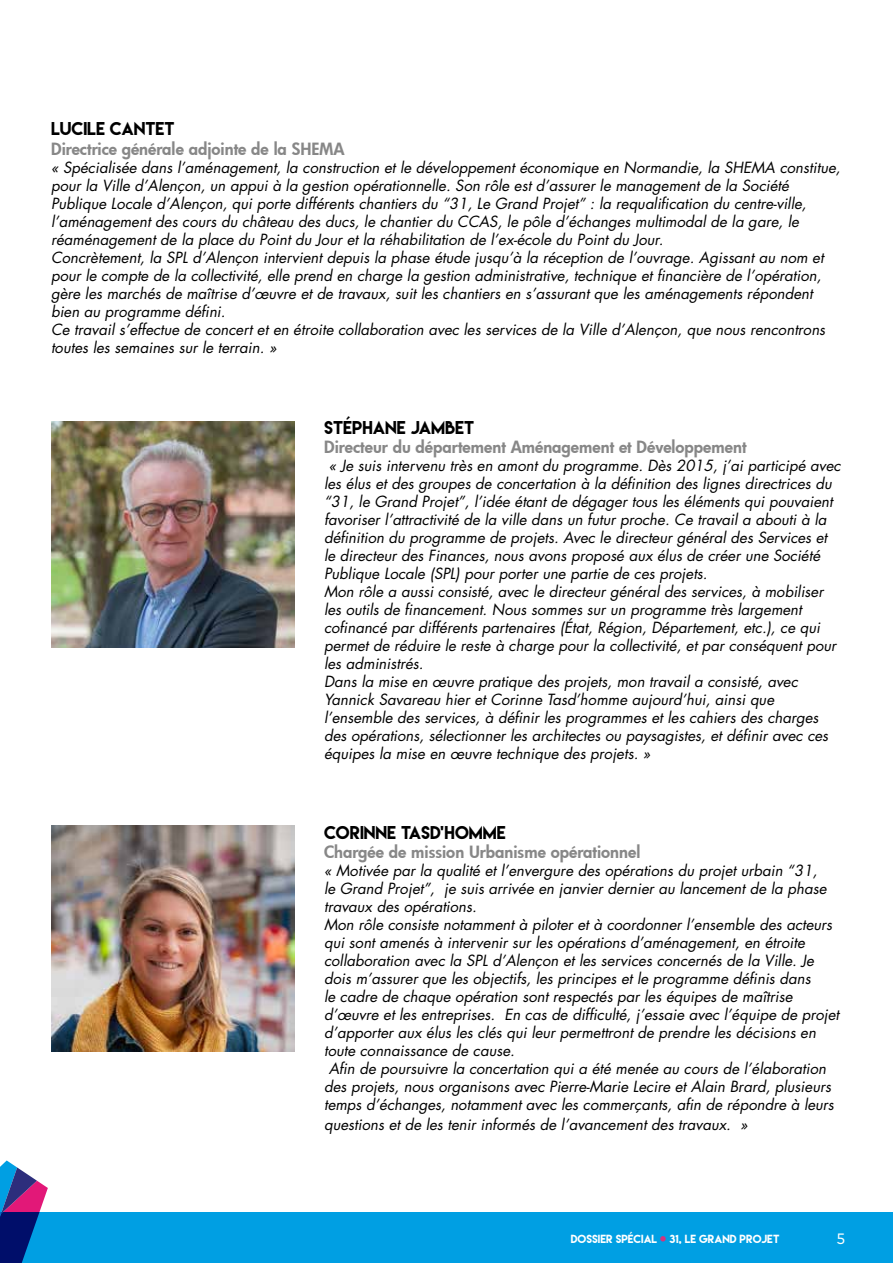
<style>
.page{position:relative;width:893px;height:1263px;background:#fff}
.page>*{position:absolute;margin:0;border:0;box-sizing:border-box;transform-origin:0 0}
.t1{font:800 16.5px "Futura";color:#878787}
.t2{font:16.5px "Lemon Milk";color:#000}
.t3{font:italic 15px/18px "Futura Std";color:#000}
.t4{font:15px "Mark";color:#fff}
.t5{font:10.5px "Lemon Milk";color:#fff}
</style>
<div class="page">
<div style="left:0;top:1212px;width:893px;height:51px;background:#009fe3"></div>
<svg style="left:0;top:1160px;width:48px;height:103px"></svg>
<svg style="left:660px;top:1236px;width:6px;height:5px"></svg>
<img style="left:51px;top:422px;width:243px;height:225px">
<img style="left:51px;top:826px;width:243px;height:225px">
<p class="t2" style="left:51px;top:117px;width:125px">LUCILE CANTET</p>
<p class="t1" style="left:51px;top:138px;width:295px">Directrice générale adjointe de la SHEMA</p>
<p class="t3" style="left:51px;top:159px;width:791px">« Spécialisée dans l’aménagement, la construction et le développement économique en Normandie, la SHEMA constitue, pour la Ville d’Alençon, un appui à la gestion opérationnelle. Son rôle est d’assurer le management de la Société Publique Locale d’Alençon, qui porte différents chantiers du “31, Le Grand Projet” : la requalification du centre-ville, l’aménagement des cours du château des ducs, le chantier du CCAS, le pôle d’échanges multimodal de la gare, le réaménagement de la place du Point du Jour et la réhabilitation de l’ex-école du Point du Jour.<br>Concrètement, la SPL d’Alençon intervient depuis la phase étude jusqu’à la réception de l’ouvrage. Agissant au nom et pour le compte de la collectivité, elle prend en charge la gestion administrative, technique et financière de l’opération, gère les marchés de maîtrise d’œuvre et de travaux, suit les chantiers en s’assurant que les aménagements répondent bien au programme défini.<br>Ce travail s’effectue de concert et en étroite collaboration avec les services de la Ville d’Alençon, que nous rencontrons toutes les semaines sur le terrain. »</p>
<p class="t2" style="left:324px;top:416px;width:152px">STÉPHANE JAMBET</p>
<p class="t1" style="left:324px;top:436px;width:424px">Directeur du département Aménagement et Développement</p>
<p class="t3" style="left:324px;top:457px;width:518px;text-indent:5px">« Je suis intervenu très en amont du programme. Dès 2015, j’ai participé avec les élus et des groupes de concertation à la définition des lignes directrices du “31, le Grand Projet”, l’idée étant de dégager tous les éléments qui pouvaient favoriser l’attractivité de la ville dans un futur proche. Ce travail a abouti à la définition du programme de projets. Avec le directeur général des Services et le directeur des Finances, nous avons proposé aux élus de créer une Société Publique Locale (SPL) pour porter une partie de ces projets.<br>Mon rôle a aussi consisté, avec le directeur général des services, à mobiliser les outils de financement. Nous sommes sur un programme très largement cofinancé par différents partenaires (État, Région, Département, etc.), ce qui permet de réduire le reste à charge pour la collectivité, et par conséquent pour les administrés.<br>Dans la mise en œuvre pratique des projets, mon travail a consisté, avec Yannick Savareau hier et Corinne Tasd’homme aujourd’hui, ainsi que l’ensemble des services, à définir les programmes et les cahiers des charges des opérations, sélectionner les architectes ou paysagistes, et définir avec ces équipes la mise en œuvre technique des projets. »</p>
<p class="t2" style="left:324px;top:821px;width:183px">CORINNE TASD’HOMME</p>
<p class="t1" style="left:324px;top:841px;width:318px">Chargée de mission Urbanisme opérationnel</p>
<p class="t3" style="left:324px;top:862px;width:495px">« Motivée par la qualité et l’envergure des opérations du projet urbain “31,</p>
<p class="t3" style="left:324px;top:880px;width:504px">le Grand Projet”, je suis arrivée en janvier dernier au lancement de la phase</p>
<p class="t3" style="left:324px;top:898px;width:154px">travaux des opérations.</p>
<p class="t3" style="left:324px;top:916px;width:510px">Mon rôle consiste notamment à piloter et à coordonner l’ensemble des acteurs</p>
<p class="t3" style="left:324px;top:934px;width:482px">qui sont amenés à intervenir sur les opérations d’aménagement, en étroite</p>
<p class="t3" style="left:324px;top:952px;width:491px">collaboration avec la SPL d’Alençon et les services concernés de la Ville. Je</p>
<p class="t3" style="left:324px;top:970px;width:488px">dois m’assurer que les objectifs, les principes et le programme définis dans</p>
<p class="t3" style="left:324px;top:988px;width:470px">le cadre de chaque opération sont respectés par les équipes de maîtrise</p>
<p class="t3" style="left:324px;top:1006px;width:517px">d’œuvre et les entreprises. En cas de difficulté, j’essaie avec l’équipe de projet</p>
<p class="t3" style="left:324px;top:1024px;width:493px">d’apporter aux élus les clés qui leur permettront de prendre les décisions en</p>
<p class="t3" style="left:324px;top:1042px;width:192px">toute connaissance de cause.</p>
<p class="t3" style="left:329px;top:1060px;width:499px">Afin de poursuivre la concertation qui a été menée au cours de l’élaboration</p>
<p class="t3" style="left:324px;top:1078px;width:508px">des projets, nous organisons avec Pierre-Marie Lecire et Alain Brard, plusieurs</p>
<p class="t3" style="left:324px;top:1096px;width:511px">temps d’échanges, notamment avec les commerçants, afin de répondre à leurs</p>
<p class="t3" style="left:324px;top:1116px;width:425px">questions et de les tenir informés de l’avancement des travaux. »</p>
<p class="t5" style="left:571px;top:1232px;width:210px">DOSSIER SPÉCIAL 31, LE GRAND PROJET</p>
<p class="t4" style="left:836px;top:1229px;width:10px">5</p>
</div>
